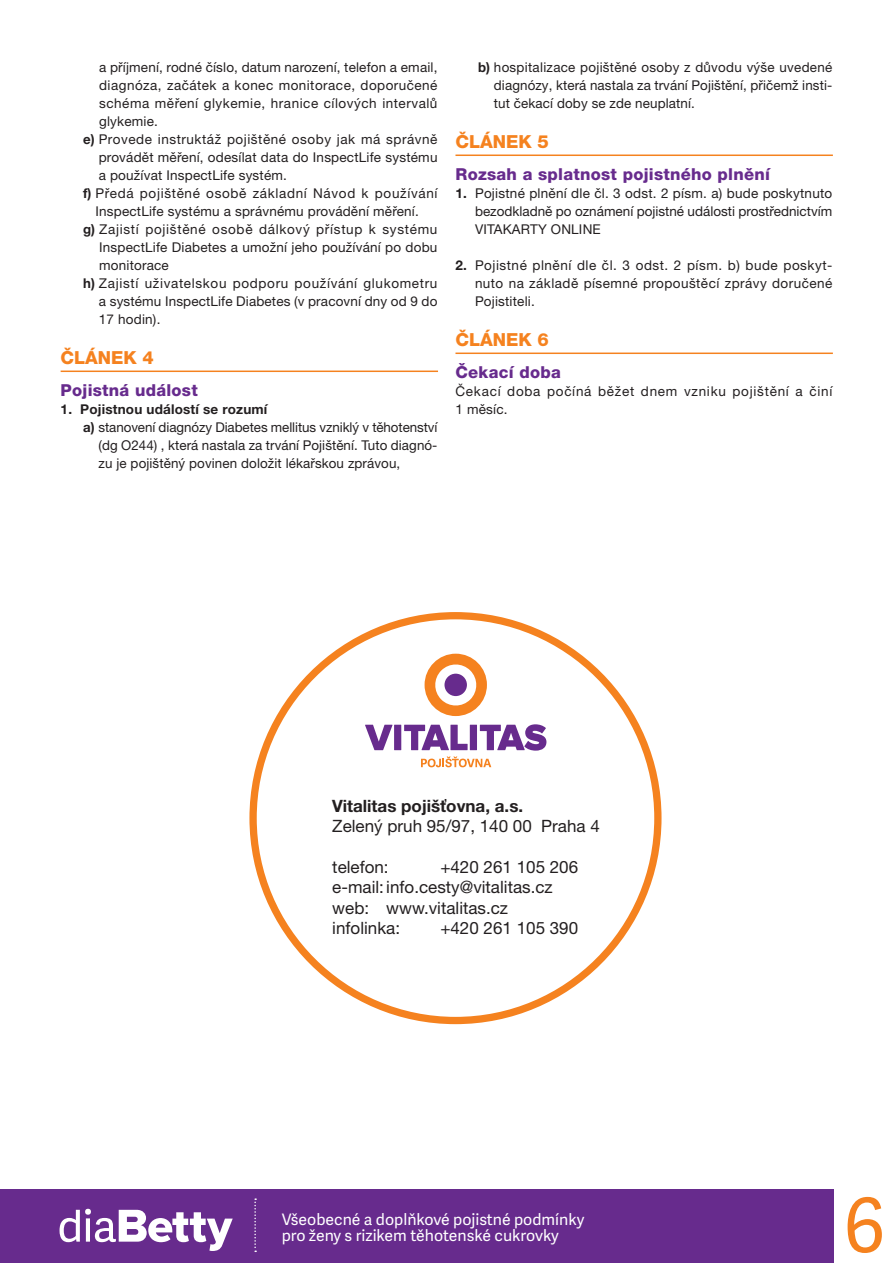
<style>
.page{position:relative;width:893px;height:1263px;background:#fff}
.page>*{position:absolute;margin:0;border:0;box-sizing:border-box;transform-origin:0 0}
.t1{font:74.85px "Adelle Sans";color:#f5821f}
.t2{font:800 18px "Helvetica Neue CE";color:#f5821f}
.t3{font:16.95px/20.4px "Helvetica Neue CE";color:#231f20}
.t4{font:700 16.95px "Helvetica Neue CE";color:#231f20}
.t5{font:800 16.5px "Helvetica Neue CE";letter-spacing:.015em;color:#672b8d}
.t6{font:15.75px/16.2px "Adelle Sans";color:#fff}
.t7{font:13.5px/18px "Helvetica Neue CE";letter-spacing:.015em;color:#231f20;text-align:justify}
.t8{font:13.5px "Helvetica Neue CE";letter-spacing:.05em;color:#231f20}
.t9{font:13.5px "Helvetica Neue CE";letter-spacing:.04em;color:#231f20}
.t10{font:13.5px "Helvetica Neue CE";letter-spacing:-.005em;color:#231f20}
.t11{font:13.5px/18px "Helvetica Neue CE";letter-spacing:.055em;color:#231f20}
.t12{font:13.5px "Helvetica Neue CE";letter-spacing:.035em;color:#231f20}
.t13{font:700 13.5px "Helvetica Neue CE";letter-spacing:.015em;color:#231f20}
.s1{font-weight:700}
</style>
<div class="page">
<div style="left:0;top:1189px;width:833px;height:74px;background:#672b8d"></div>
<svg style="left:60px;top:1209px;width:173px;height:42px"></svg>
<svg style="left:254px;top:1198px;width:2px;height:54px"></svg>
<hr style="left:61px;top:370px;width:377px;height:2px;background:#f5821f">
<hr style="left:455px;top:154px;width:378px;height:2px;background:#f5821f">
<hr style="left:455px;top:352px;width:378px;height:2px;background:#f5821f">
<svg style="left:365px;top:725px;width:27px;height:25px"></svg>
<div style="left:394px;top:725px;width:7px;height:25px;background:#672b8d"></div>
<svg style="left:404px;top:724px;width:142px;height:43px"></svg>
<svg style="left:425px;top:654px;width:62px;height:62px"></svg>
<div style="left:444px;top:674px;width:23px;height:22px;background:#672b8d;border-radius:50%"></div>
<p class="t7" style="left:99px;top:59px;width:340px">a příjmení, rodné číslo, datum narození, telefon a email,</p>
<p class="t12" style="left:99px;top:80px;width:340px">diagnóza, začátek a konec monitorace, doporučené</p>
<p class="t9" style="left:99px;top:98px;width:340px">schéma měření glykemie, hranice cílových intervalů</p>
<p class="t7" style="left:99px;top:113px;width:60px">glykemie.</p>
<p class="t9" style="left:83px;top:134px;width:356px"><span class="s1">e)</span> Provede instruktáž pojištěné osoby jak má správně</p>
<p class="t7" style="left:99px;top:149px;width:340px">provádět měření, odesílat data do InspectLife systému</p>
<p class="t7" style="left:99px;top:167px;width:190px">a používat InspectLife systém.</p>
<p class="t8" style="left:83px;top:188px;width:356px"><span class="s1">f)</span> Předá pojištěné osobě základní Návod k používání</p>
<p class="t7" style="left:95px;top:203px;width:325px">InspectLife systému a správnému provádění měření.</p>
<p class="t8" style="left:83px;top:224px;width:356px"><span class="s1">g)</span> Zajistí pojištěné osobě dálkový přístup k systému</p>
<p class="t7" style="left:99px;top:239px;width:340px">InspectLife Diabetes a umožní jeho používání po dobu</p>
<p class="t7" style="left:99px;top:257px;width:71px">monitorace</p>
<p class="t8" style="left:83px;top:278px;width:356px"><span class="s1">h)</span> Zajistí uživatelskou podporu používání glukometru</p>
<p class="t7" style="left:99px;top:293px;width:340px">a systému InspectLife Diabetes (v pracovní dny od 9 do</p>
<p class="t7" style="left:99px;top:311px;width:63px">17 hodin).</p>
<h2 class="t2" style="left:61px;top:351px;width:95px">ČLÁNEK 4</h2>
<p class="t5" style="left:61px;top:384px;width:139px">Pojistná událost</p>
<p class="t13" style="left:61px;top:404px;width:208px">1. Pojistnou událostí se rozumí</p>
<p class="t10" style="left:83px;top:422px;width:356px"><span class="s1">a)</span> stanovení diagnózy Diabetes mellitus vzniklý v těhotenství</p>
<p class="t7" style="left:98px;top:437px;width:340px">(dg O244) , která nastala za trvání Pojištění. Tuto diagnó-</p>
<p class="t7" style="left:98px;top:455px;width:303px">zu je pojištěný povinen doložit lékařskou zprávou,</p>
<p class="t7" style="left:494px;top:59px;width:340px;text-indent:-16px"><span class="s1">b)</span> hospitalizace pojištěné osoby z důvodu výše uvedené diagnózy, která nastala za trvání Pojištění, přičemž insti&shy;tut čekací doby se zde neuplatní.</p>
<h2 class="t2" style="left:455px;top:135px;width:95px">ČLÁNEK 5</h2>
<p class="t5" style="left:455px;top:168px;width:316px">Rozsah a splatnost pojistného plnění</p>
<p class="t7" style="left:475px;top:185px;width:359px;text-indent:-20px"><span class="s1">1.</span> Pojistné plnění dle čl. 3 odst. 2 písm. a) bude poskytnuto bezodkladně po oznámení pojistné události prostřednictvím VITAKARTY ONLINE</p>
<p class="t7" style="left:475px;top:257px;width:359px;text-indent:-20px"><span class="s1">2.</span> Pojistné plnění dle čl. 3 odst. 2 písm. b) bude poskyt&shy;nuto na základě písemné propouštěcí zprávy doručené Pojistiteli.</p>
<h2 class="t2" style="left:455px;top:333px;width:95px">ČLÁNEK 6</h2>
<p class="t5" style="left:455px;top:366px;width:107px">Čekací doba</p>
<p class="t11" style="left:455px;top:383px;width:378px">Čekací doba počíná běžet dnem vzniku pojištění a činí<br>1 měsíc.</p>
<p class="t4" style="left:332px;top:799px;width:192px">Vitalitas pojišťovna, a.s.</p>
<p class="t3" style="left:332px;top:817px;width:269px">Zelený pruh 95/97, 140 00 Praha 4</p>
<p class="t3" style="left:332px;top:858px;width:58px">telefon:</p>
<p class="t3" style="left:332px;top:858px;width:247px;text-indent:108px">+420 261 105 206 e-mail: info.cesty@vitalitas.cz web: www.vitalitas.cz infolinka:</p>
<p class="t3" style="left:440px;top:919px;width:139px">+420 261 105 390</p>
<p class="t6" style="left:282px;top:1213px;width:304px">Všeobecné a doplňkové pojistné podmínky pro ženy s rizikem těhotenské cukrovky</p>
<h1 class="t1" style="left:843px;top:1198px;width:44px">6</h1>
</div>
